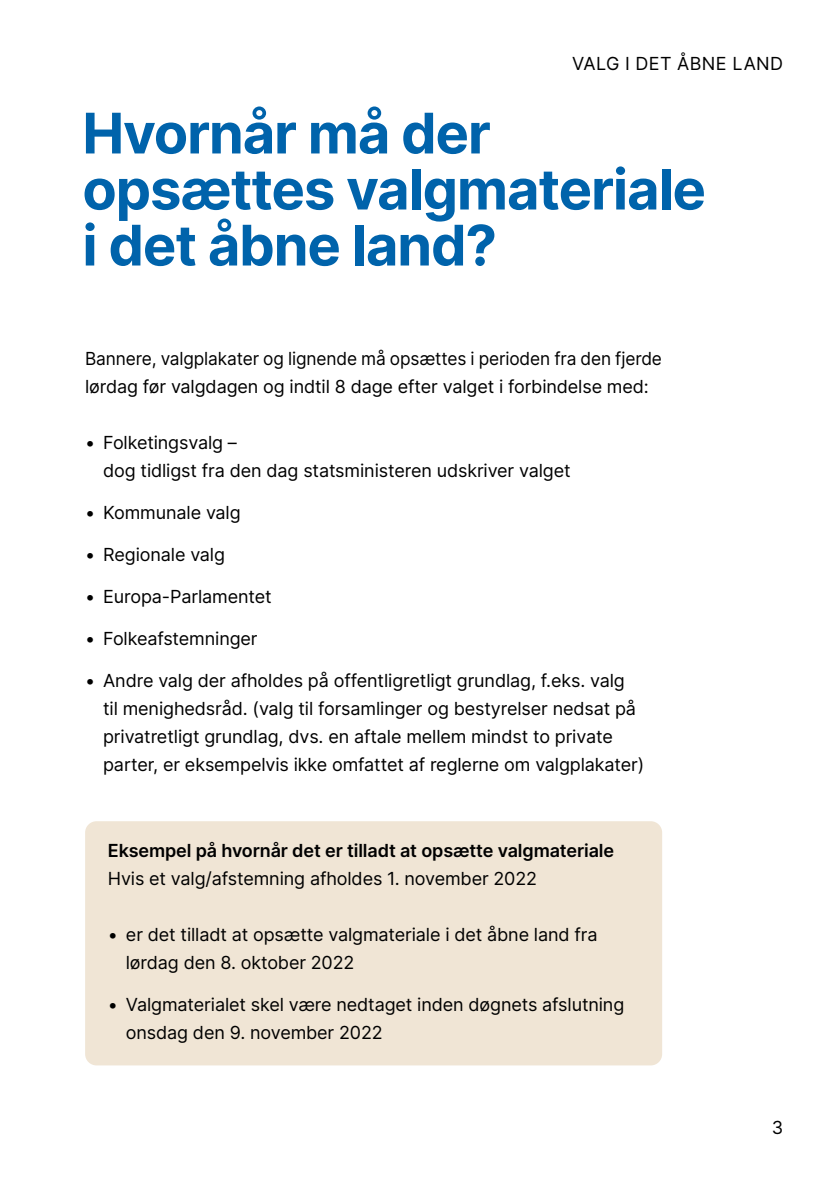
<style>
.page{position:relative;width:840px;height:1191px;background:#fff}
.page>*{position:absolute;margin:0;border:0;box-sizing:border-box;transform-origin:0 0}
.H1_-_Inter_Bold_28{font:700 56px/56px "Inter";letter-spacing:-.02em;color:#0063ab}
.Brød_Inter_Regular_9{font:18px/28px "Inter";letter-spacing:-.01em;color:#000}
.Brød_Inter_Regular_9-2{font:18px/28px "Inter";letter-spacing:-.01em;color:#000;scale:.96 1}
.H4_-_Inter_Semi_Bold{font:600 18px "Inter";letter-spacing:-.005em;color:#000}
.Brød_Inter_Regular_9-3{font:18px "Inter";letter-spacing:.02em;color:#000}
</style>
<div class="page">
<div style="left:85px;top:821px;width:576px;height:244px;background:#f0e5d5;border-radius:11px"></div>
<p class="Brød_Inter_Regular_9-3" style="left:572px;top:50px;width:212px">VALG I DET ÅBNE LAND</p>
<p class="H1_-_Inter_Bold_28" style="left:82px;top:103px;width:624px">Hvornår må der opsættes valgmateriale i det åbne land?</p>
<p class="Brød_Inter_Regular_9-2" style="left:85px;top:344px;width:602px">Bannere, valgplakater og lignende må opsættes i perioden fra den fjerde lørdag før valgdagen og indtil 8 dage efter valget i forbindelse med:</p>
<p class="Brød_Inter_Regular_9" style="left:103px;top:428px;width:468px;text-indent:-18px">• Folketingsvalg –<br>dog tidligst fra den dag statsministeren udskriver valget</p>
<p class="Brød_Inter_Regular_9" style="left:85px;top:498px;width:157px">• Kommunale valg</p>
<p class="Brød_Inter_Regular_9" style="left:85px;top:540px;width:141px">• Regionale valg</p>
<p class="Brød_Inter_Regular_9" style="left:85px;top:582px;width:188px">• Europa-Parlamentet</p>
<p class="Brød_Inter_Regular_9" style="left:85px;top:624px;width:174px">• Folkeafstemninger</p>
<p class="Brød_Inter_Regular_9" style="left:103px;top:666px;width:542px;text-indent:-18px">• Andre valg der afholdes på offentligretligt grundlag, f.eks. valg<br>til menighedsråd. (valg til forsamlinger og bestyrelser nedsat på privatretligt grundlag, dvs. en aftale mellem mindst to private parter, er eksempelvis ikke omfattet af reglerne om valgplakater)</p>
<p class="H4_-_Inter_Semi_Bold" style="left:108px;top:837px;width:507px">Eksempel på hvornår det er tilladt at opsætte valgmateriale</p>
<p class="Brød_Inter_Regular_9" style="left:108px;top:864px;width:430px">Hvis et valg/afstemning afholdes 1. november 2022</p>
<p class="Brød_Inter_Regular_9" style="left:126px;top:920px;width:473px;text-indent:-18px">• er det tilladt at opsætte valgmateriale i det åbne land fra lørdag den 8. oktober 2022</p>
<p class="Brød_Inter_Regular_9" style="left:126px;top:990px;width:499px;text-indent:-18px">• Valgmaterialet skel være nedtaget inden døgnets afslutning onsdag den 9. november 2022</p>
<p class="Brød_Inter_Regular_9" style="left:771px;top:1113px;width:13px">3</p>
</div>
